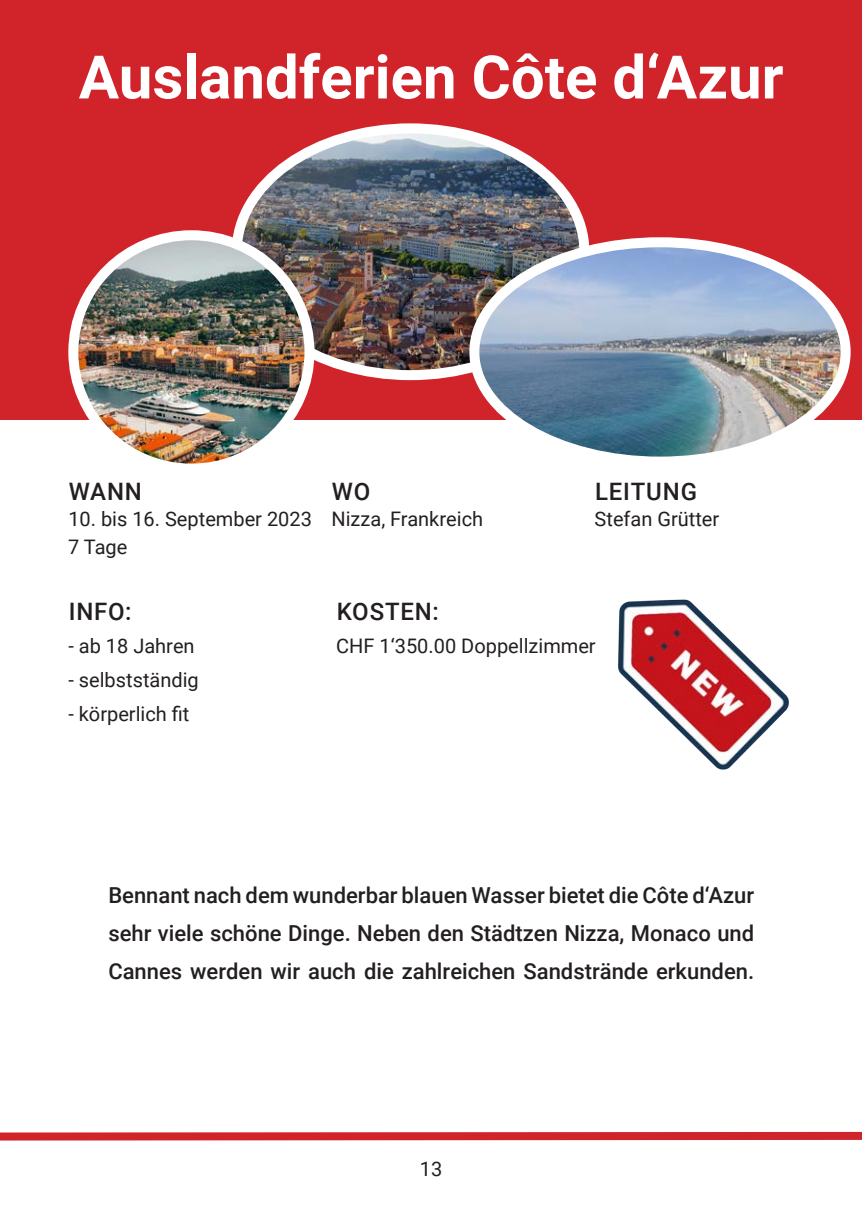
<style>
.page{position:relative;width:862px;height:1214px;background:#fff}
.page>*{position:absolute;margin:0;border:0;box-sizing:border-box;transform-origin:0 0}
.t1{font:700 60px "Roboto";color:#fff}
.iInfotitel{font:500 24px "Roboto";letter-spacing:.035em;color:#231f20}
.Beschrieb{font:500 22px/38px "Roboto";color:#231f20;text-align:justify}
.Infotext{font:20px "Roboto";color:#231f20}
</style>
<div class="page">
<div style="left:0;top:0;width:862px;height:420px;background:#d1232a"></div>
<svg style="left:0;top:1131px;width:862px;height:10px;background:#da4e54"></svg>
<img style="left:237px;top:130px;width:347px;height:245px">
<div style="left:232px;top:123px;width:357px;height:257px;border:10px solid #fff;border-radius:50%"></div>
<img style="left:73px;top:235px;width:236px;height:227px">
<div style="left:68px;top:230px;width:246px;height:243px;border:10px solid #fff;border-radius:50%"></div>
<img style="left:474px;top:242px;width:371px;height:213px">
<div style="left:469px;top:237px;width:381px;height:229px;border:10px solid #fff;border-radius:50%"></div>
<img style="left:618px;top:599px;width:171px;height:171px">
<h1 class="t1" style="left:79px;top:35px;width:706px">Auslandferien Côte d‘Azur</h1>
<p class="iInfotitel" style="left:332px;top:474px;width:40px">WO</p>
<p class="iInfotitel" style="left:595px;top:474px;width:103px">LEITUNG</p>
<p class="iInfotitel" style="left:69px;top:474px;width:75px">WANN</p>
<p class="Infotext" style="left:68px;top:505px;width:245px">10. bis 16. September 2023</p>
<p class="Infotext" style="left:331px;top:505px;width:153px">Nizza, Frankreich</p>
<p class="Infotext" style="left:594px;top:505px;width:126px">Stefan Grütter</p>
<p class="Infotext" style="left:68px;top:532px;width:61px">7 Tage</p>
<p class="iInfotitel" style="left:69px;top:594px;width:64px">INFO:</p>
<p class="iInfotitel" style="left:337px;top:594px;width:104px">KOSTEN:</p>
<p class="Infotext" style="left:68px;top:631px;width:128px">- ab 18 Jahren</p>
<p class="Infotext" style="left:68px;top:665px;width:132px">- selbstständig</p>
<p class="Infotext" style="left:68px;top:699px;width:123px">- körperlich fit</p>
<p class="Infotext" style="left:336px;top:631px;width:261px">CHF 1‘350.00 Doppellzimmer</p>
<p class="Beschrieb" style="left:108px;top:875px;width:647px">Bennant nach dem wunderbar blauen Wasser bietet die Côte d‘Azur sehr viele schöne Dinge. Neben den Städtzen Nizza, Monaco und Cannes werden wir auch die zahlreichen Sandstrände erkunden.</p>
<p class="Infotext" style="left:420px;top:1154px;width:24px">13</p>
</div>
